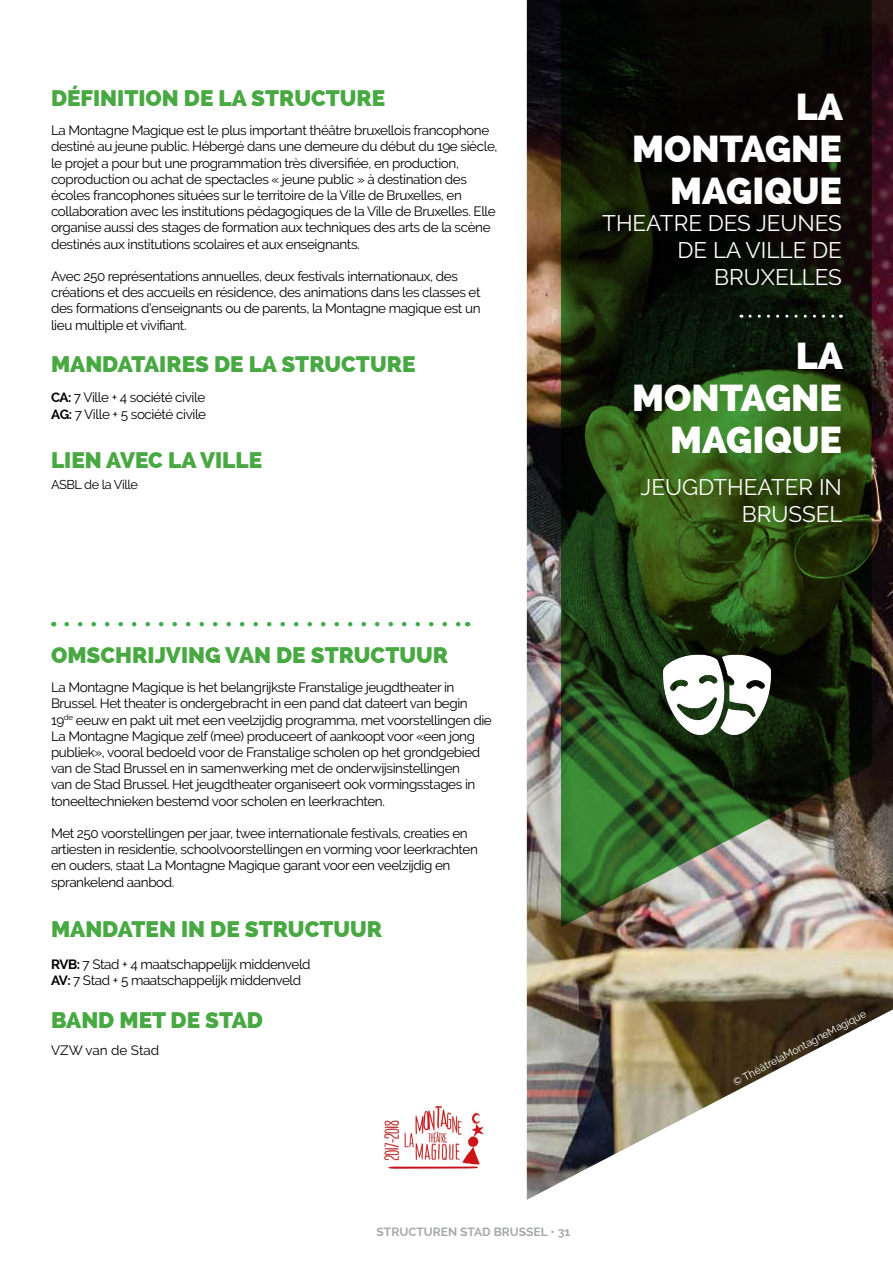
<style>
.page{position:relative;width:893px;height:1263px;background:#fff}
.page>*{position:absolute;margin:0;border:0;box-sizing:border-box;transform-origin:0 0}
.t1{font:800 37.5px/42px "Raleway";color:#fff;text-align:right}
.t2{font:800 22.5px "Raleway";color:#48a842}
.t3{font:22.5px/27px "Raleway";color:#fff;text-align:right}
.t4{font:13.5px/16.2px "Raleway";letter-spacing:-.03em;color:#000}
.t5{font:13.5px "Raleway";color:#000}
.t6{font:12.75px "Raleway";letter-spacing:-.03em;color:#000}
.t7{font:700 12px "Raleway";color:#a7a9ac}
.t8{font:10.5px "Raleway";color:#fff}
.s1{font-weight:700}
</style>
<div class="page">
<img style="left:527px;top:0;width:366px;height:1200px">
<svg style="left:561px;top:0;width:311px;height:927px;background:#26361a"></svg>
<svg style="left:67px;top:622px;width:393px;height:4px"></svg>
<svg style="left:750px;top:315px;width:91px;height:3px"></svg>
<img style="left:658px;top:621px;width:119px;height:143px">
<img style="left:383px;top:1105px;width:101px;height:64px">
<h2 class="t2" style="left:51px;top:85px;width:336px">DÉFINITION DE LA STRUCTURE</h2>
<p class="t4" style="left:51px;top:122px;width:448px">La Montagne Magique est le plus important théâtre bruxellois francophone destiné au jeune public. Hébergé dans une demeure du début du 19e siècle, le projet a pour but une programmation très diversifiée, en production, coproduction ou achat de spectacles « jeune public » à destination des écoles francophones situées sur le territoire de la Ville de Bruxelles, en collaboration avec les institutions pédagogiques de la Ville de Bruxelles. Elle organise aussi des stages de formation aux techniques des arts de la scène destinés aux institutions scolaires et aux enseignants.</p>
<p class="t4" style="left:51px;top:268px;width:431px">Avec 250 représentations annuelles, deux festivals internationaux, des créations et des accueils en résidence, des animations dans les classes et des formations d’enseignants ou de parents, la Montagne magique est un lieu multiple et vivifiant.</p>
<h2 class="t2" style="left:51px;top:351px;width:366px">MANDATAIRES DE LA STRUCTURE</h2>
<p class="t4" style="left:51px;top:390px;width:157px"><span class="s1">CA:</span> 7 Ville + 4 société civile<br><span class="s1">AG:</span> 7 Ville + 5 société civile</p>
<h2 class="t2" style="left:51px;top:447px;width:213px">LIEN AVEC LA VILLE</h2>
<p class="t6" style="left:51px;top:477px;width:89px">ASBL de la Ville</p>
<h2 class="t2" style="left:51px;top:642px;width:399px">OMSCHRIJVING VAN DE STRUCTUUR</h2>
<p class="t4" style="left:51px;top:679px;width:442px">La Montagne Magique is het belangrijkste Franstalige jeugdtheater in Brussel. Het theater is ondergebracht in een pand dat dateert van begin 19<sup>de</sup> eeuw en pakt uit met een veelzijdig programma, met voorstellingen die La Montagne Magique zelf (mee) produceert of aankoopt voor «een jong publiek», vooral bedoeld voor de Franstalige scholen op het grondgebied van de Stad Brussel en in samenwerking met de onderwijsinstellingen<br>van de Stad Brussel. Het jeugdtheater organiseert ook vormingsstages in toneeltechnieken bestemd voor scholen en leerkrachten.</p>
<p class="t4" style="left:51px;top:825px;width:428px">Met 250 voorstellingen per jaar, twee internationale festivals, creaties en artiesten in residentie, schoolvoorstellingen en vorming voor leerkrachten en ouders, staat La Montagne Magique garant voor een veelzijdig en sprankelend aanbod.</p>
<h2 class="t2" style="left:51px;top:916px;width:333px">MANDATEN IN DE STRUCTUUR</h2>
<p class="t4" style="left:51px;top:956px;width:261px"><span class="s1">RVB:</span> 7 Stad + 4 maatschappelijk middenveld<br><span class="s1">AV:</span> 7 Stad + 5 maatschappelijk middenveld</p>
<h2 class="t2" style="left:51px;top:1007px;width:213px">BAND MET DE STAD</h2>
<p class="t5" style="left:51px;top:1043px;width:110px">VZW van de Stad</p>
<h1 class="t1" style="left:632px;top:86px;width:212px">LA<br>MONTAGNE<br>MAGIQUE</h1>
<h2 class="t3" style="left:602px;top:210px;width:241px">THEATRE DES JEUNES<br>DE LA VILLE DE<br>BRUXELLES</h2>
<h1 class="t1" style="left:632px;top:335px;width:212px">LA<br>MONTAGNE<br>MAGIQUE</h1>
<h2 class="t3" style="left:640px;top:474px;width:204px">JEUGDTHEATER IN<br>BRUSSEL</h2>
<p class="t8" style="left:731px;top:1077px;width:151px;rotate:-28deg">© ThéâtrelaMontagneMagique</p>
<p class="t7" style="left:377px;top:1225px;width:195px">STRUCTUREN STAD BRUSSEL • 31</p>
</div>
